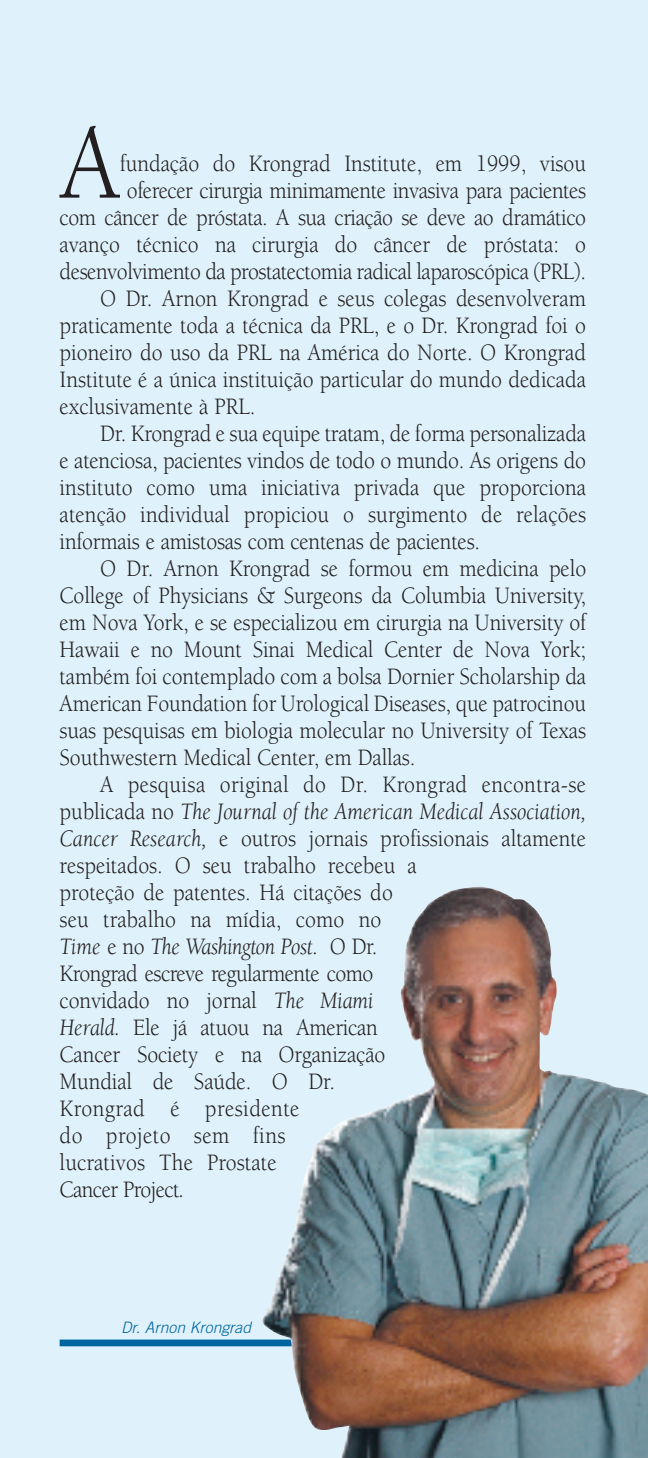
<style>
.page{position:relative;width:648px;height:1458px;background:#dff2fb}
.page>*{position:absolute;margin:0;border:0;box-sizing:border-box;transform-origin:0 0}
.t1{font:109.12px "Berkeley";color:#231f20;scale:.9 1}
.t2{font:24.3px "Berkeley";letter-spacing:-.005em;color:#231f20;scale:.9 1}
.t3{font:italic 24.3px "Berkeley";color:#231f20;scale:.9 1}
.t4{font:24.3px "Berkeley";letter-spacing:-.025em;color:#231f20;scale:.9 1}
.t5{font:24.3px "Berkeley";letter-spacing:.015em;color:#231f20;scale:.9 1}
.t6{font:24.3px "Berkeley";letter-spacing:.02em;color:#231f20;scale:.9 1}
.t7{font:italic 24.3px "Berkeley";letter-spacing:-.025em;color:#231f20;scale:.9 1}
.t8{font:italic 300 15.75px "Trade Gothic";color:#00649e}
.s1{font-style:normal}
.s2{font-style:italic}
</style>
<div class="page">
<div style="left:60px;top:1340px;width:435px;height:6px;background:#00649e"></div>
<img style="left:261px;top:886px;width:387px;height:572px">
<h1 class="t1" style="left:60px;top:121px;width:68px">A</h1>
<p class="t2" style="left:120px;top:154px;width:520px">fundação do Krongrad Institute, em 1999, visou</p>
<p class="t2" style="left:127px;top:181px;width:512px">oferecer cirurgia minimamente invasiva para pacientes</p>
<p class="t2" style="left:60px;top:208px;width:587px">com câncer de próstata. A sua criação se deve ao dramático</p>
<p class="t2" style="left:60px;top:235px;width:587px">avanço técnico na cirurgia do câncer de próstata: o</p>
<p class="t2" style="left:60px;top:262px;width:587px">desenvolvimento da prostatectomia radical laparoscópica (PRL).</p>
<p class="t2" style="left:100px;top:289px;width:542px">O Dr. Arnon Krongrad e seus colegas desenvolveram</p>
<p class="t2" style="left:60px;top:316px;width:586px">praticamente toda a técnica da PRL, e o Dr. Krongrad foi o</p>
<p class="t2" style="left:60px;top:343px;width:587px">pioneiro do uso da PRL na América do Norte. O Krongrad</p>
<p class="t2" style="left:60px;top:370px;width:587px">Institute é a única instituição particular do mundo dedicada</p>
<p class="t2" style="left:60px;top:397px;width:219px">exclusivamente à PRL.</p>
<p class="t2" style="left:100px;top:424px;width:542px">Dr. Krongrad e sua equipe tratam, de forma personalizada</p>
<p class="t2" style="left:60px;top:451px;width:586px">e atenciosa, pacientes vindos de todo o mundo. As origens do</p>
<p class="t2" style="left:60px;top:478px;width:586px">instituto como uma iniciativa privada que proporciona</p>
<p class="t2" style="left:60px;top:505px;width:587px">atenção individual propiciou o surgimento de relações</p>
<p class="t2" style="left:60px;top:532px;width:469px">informais e amistosas com centenas de pacientes.</p>
<p class="t2" style="left:100px;top:559px;width:542px">O Dr. Arnon Krongrad se formou em medicina pelo</p>
<p class="t2" style="left:60px;top:586px;width:587px">College of Physicians &amp; Surgeons da Columbia University,</p>
<p class="t2" style="left:60px;top:613px;width:587px">em Nova York, e se especializou em cirurgia na University of</p>
<p class="t2" style="left:60px;top:640px;width:587px">Hawaii e no Mount Sinai Medical Center de Nova York;</p>
<p class="t2" style="left:60px;top:667px;width:587px">também foi contemplado com a bolsa Dornier Scholarship da</p>
<p class="t2" style="left:60px;top:694px;width:587px">American Foundation for Urological Diseases, que patrocinou</p>
<p class="t2" style="left:60px;top:721px;width:587px">suas pesquisas em biologia molecular no University of Texas</p>
<p class="t2" style="left:60px;top:748px;width:397px">Southwestern Medical Center, em Dallas.</p>
<p class="t5" style="left:100px;top:775px;width:541px">A pesquisa original do Dr. Krongrad encontra-se</p>
<p class="t3" style="left:60px;top:802px;width:587px"><span class="s1">publicada no</span> The Journal of the American Medical Association,</p>
<p class="t2" style="left:60px;top:829px;width:587px"><span class="s2">Cancer Research,</span> e outros jornais profissionais altamente</p>
<p class="t2" style="left:60px;top:856px;width:398px">respeitados. O seu trabalho recebeu a</p>
<p class="t2" style="left:60px;top:883px;width:372px">proteção de patentes. Há citações do</p>
<p class="t2" style="left:60px;top:910px;width:359px">seu trabalho na mídia, como no</p>
<p class="t7" style="left:60px;top:937px;width:355px">Time <span class="s1">e no</span> The Washington Post<span class="s1">. O Dr.</span></p>
<p class="t4" style="left:60px;top:964px;width:350px">Krongrad escreve regularmente como</p>
<p class="t2" style="left:60px;top:991px;width:350px">convidado no jornal <span class="s2">The Miami</span></p>
<p class="t2" style="left:60px;top:1018px;width:355px"><span class="s2">Herald.</span> Ele já atuou na American</p>
<p class="t2" style="left:60px;top:1045px;width:364px">Cancer Society e na Organização</p>
<p class="t2" style="left:60px;top:1072px;width:308px">Mundial de Saúde. O Dr.</p>
<p class="t6" style="left:60px;top:1099px;width:268px">Krongrad é presidente</p>
<p class="t6" style="left:60px;top:1126px;width:252px">do projeto sem fins</p>
<p class="t2" style="left:60px;top:1153px;width:243px">lucrativos The Prostate</p>
<p class="t4" style="left:60px;top:1180px;width:140px">Cancer Project<span class="s2">.</span></p>
<p class="t8" style="left:121px;top:1321px;width:132px">Dr. Arnon Krongrad</p>
</div>
